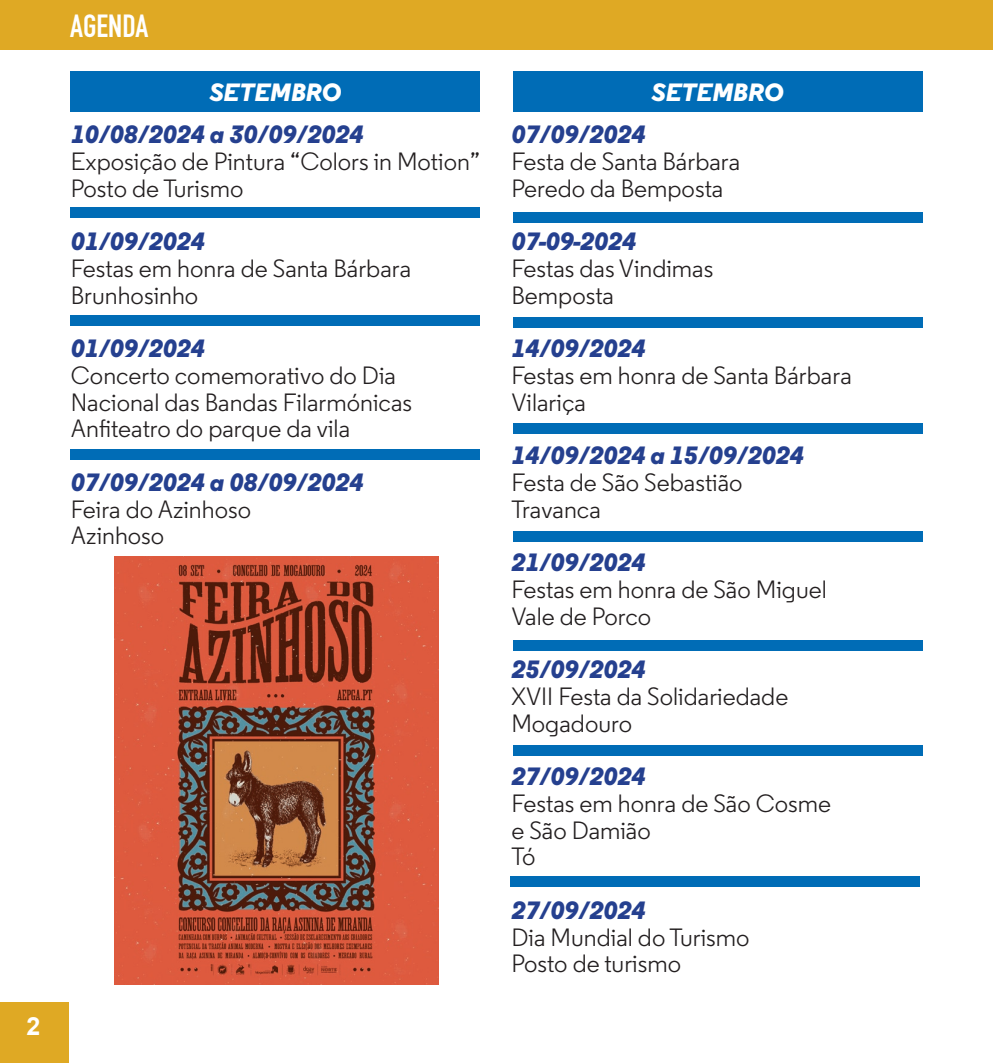
<style>
.page{position:relative;width:993px;height:1063px;background:#fff}
.page>*{position:absolute;margin:0;border:0;box-sizing:border-box;transform-origin:0 0}
.t1{font:31.5px "DIN Engschrift Std";color:#fff}
.t2{font:25px/26.8px "Regular";color:#231f20}
.t3{font:italic 800 25px "Regular";color:#25408f}
.t4{font:italic 800 25px "Regular";color:#fff}
.t5{font:700 25px "Arial";color:#fff}
</style>
<div class="page">
<div style="left:71px;top:71px;width:409px;height:41px;background:#006cb6"></div>
<div style="left:0;top:0;width:992px;height:50px;background:#dfa924"></div>
<div style="left:0;top:1002px;width:69px;height:61px;background:#dfa924"></div>
<div style="left:71px;top:208px;width:409px;height:10px;background:#006cb6"></div>
<div style="left:71px;top:315px;width:409px;height:11px;background:#006cb6"></div>
<div style="left:513px;top:212px;width:408px;height:10px;background:#006cb6"></div>
<div style="left:513px;top:318px;width:408px;height:10px;background:#006cb6"></div>
<div style="left:513px;top:423px;width:408px;height:11px;background:#006cb6"></div>
<div style="left:513px;top:531px;width:408px;height:11px;background:#006cb6"></div>
<div style="left:513px;top:640px;width:408px;height:10px;background:#006cb6"></div>
<div style="left:513px;top:745px;width:408px;height:10px;background:#006cb6"></div>
<div style="left:510px;top:876px;width:409px;height:11px;background:#006cb6"></div>
<div style="left:513px;top:71px;width:408px;height:41px;background:#006cb6"></div>
<img style="left:115px;top:557px;width:323px;height:428px">
<div style="left:71px;top:449px;width:409px;height:10px;background:#006cb6"></div>
<p class="t5" style="left:26px;top:1010px;width:15px">2</p>
<p class="t1" style="left:70px;top:7px;width:80px">AGENDA</p>
<p class="t4" style="left:209px;top:76px;width:133px">SETEMBRO</p>
<p class="t4" style="left:651px;top:76px;width:133px">SETEMBRO</p>
<p class="t3" style="left:71px;top:118px;width:294px">10/08/2024 a 30/09/2024</p>
<p class="t2" style="left:71px;top:148px;width:410px">Exposição de Pintura “Colors in Motion”<br>Posto de Turismo</p>
<p class="t3" style="left:71px;top:225px;width:135px">01/09/2024</p>
<p class="t2" style="left:71px;top:255px;width:342px">Festas em honra de Santa Bárbara<br>Brunhosinho</p>
<p class="t3" style="left:71px;top:332px;width:135px">01/09/2024</p>
<p class="t2" style="left:71px;top:362px;width:342px">Concerto comemorativo do Dia<br>Nacional das Bandas Filarmónicas<br>Anfiteatro do parque da vila</p>
<p class="t3" style="left:71px;top:466px;width:294px">07/09/2024 a 08/09/2024</p>
<p class="t2" style="left:71px;top:496px;width:182px">Feira do Azinhoso<br>Azinhoso</p>
<p class="t3" style="left:511px;top:118px;width:135px">07/09/2024</p>
<p class="t2" style="left:511px;top:148px;width:230px">Festa de Santa Bárbara<br>Peredo da Bemposta</p>
<p class="t3" style="left:511px;top:225px;width:126px">07-09-2024</p>
<p class="t2" style="left:511px;top:255px;width:203px">Festas das Vindimas<br>Bemposta</p>
<p class="t3" style="left:511px;top:332px;width:135px">14/09/2024</p>
<p class="t2" style="left:511px;top:362px;width:342px">Festas em honra de Santa Bárbara<br>Vilariça</p>
<p class="t3" style="left:511px;top:439px;width:294px">14/09/2024 a 15/09/2024</p>
<p class="t2" style="left:511px;top:469px;width:232px">Festa de São Sebastião<br>Travanca</p>
<p class="t3" style="left:511px;top:546px;width:135px">21/09/2024</p>
<p class="t2" style="left:511px;top:576px;width:316px">Festas em honra de São Miguel<br>Vale de Porco</p>
<p class="t3" style="left:511px;top:653px;width:135px">25/09/2024</p>
<p class="t2" style="left:511px;top:683px;width:278px">XVII Festa da Solidariedade<br>Mogadouro</p>
<p class="t3" style="left:511px;top:760px;width:135px">27/09/2024</p>
<p class="t2" style="left:511px;top:790px;width:321px">Festas em honra de São Cosme e São Damião<br>Tó</p>
<p class="t3" style="left:511px;top:894px;width:135px">27/09/2024</p>
<p class="t2" style="left:511px;top:924px;width:239px">Dia Mundial do Turismo<br>Posto de turismo</p>
</div>
